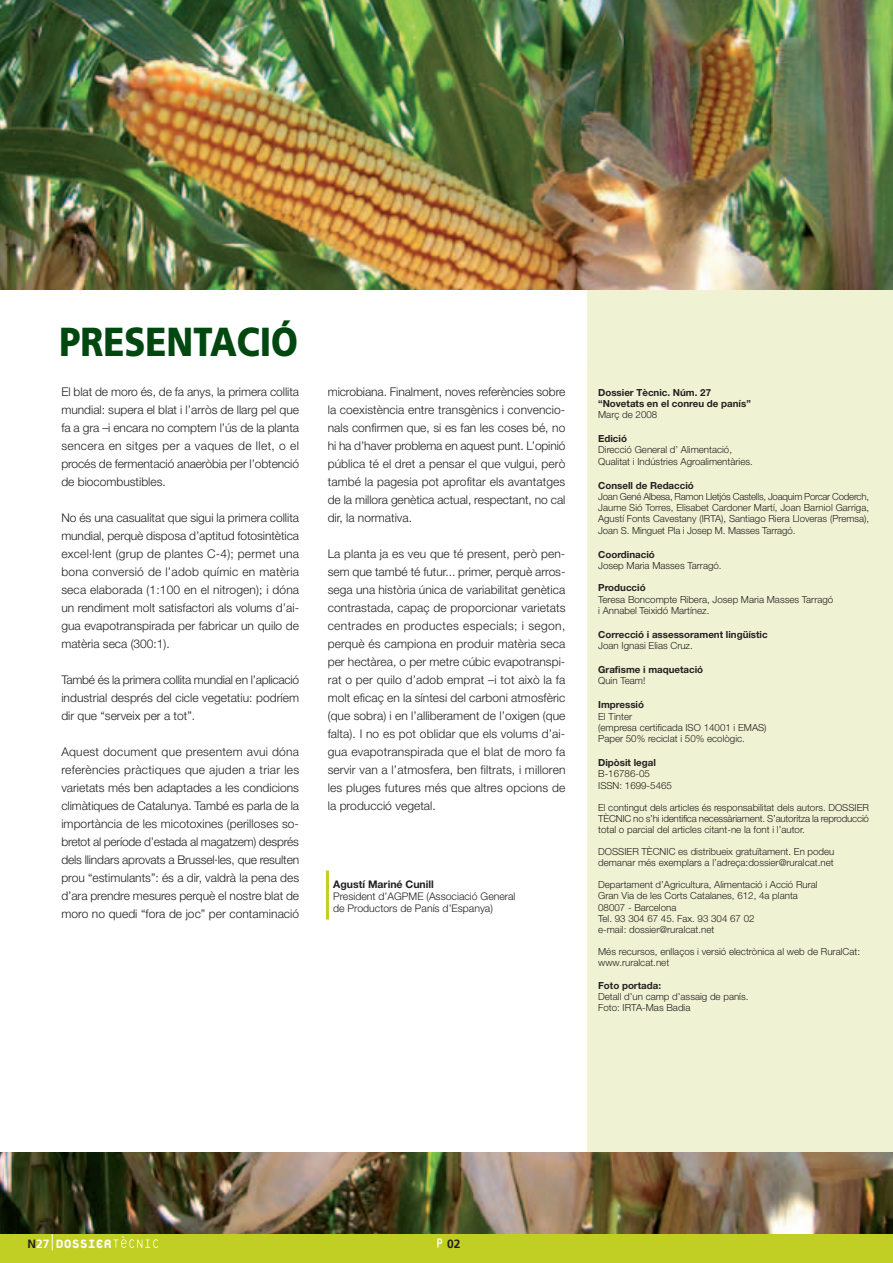
<style>
.page{position:relative;width:893px;height:1263px;background:#fff}
.page>*{position:absolute;margin:0;border:0;box-sizing:border-box;transform-origin:0 0}
.t1{font:900 40.5px "Frutiger";color:#004710;scale:.85 1}
.t2{font:800 18px "Platelet";color:#fff;scale:.96 1}
.t3{font:300 12px/18px "Helvetica Neue";color:#231f20;text-align:justify}
.t4{font:700 12px "Frutiger";color:#231f20}
.t5{font:300 10.5px/12px "Helvetica Neue";color:#231f20}
.t6{font:700 10.5px "Helvetica Neue";color:#231f20}
.t7{font:300 9.75px/11.2px "Helvetica Neue";color:#231f20}
.t8{font:700 9.75px/11.2px "Helvetica Neue";color:#231f20}
.s1{font-family:"Frutiger";font-weight:700;font-size:12px;color:#231f20}
.s2{font-family:"Frutiger";font-weight:700;font-size:12px}
</style>
<div class="page">
<div style="left:1px;top:1233px;width:891px;height:29px;background:#c1ce23"></div>
<svg style="left:52px;top:1233px;width:1px;height:17px"></svg>
<svg style="left:113px;top:1236px;width:45px;height:12px"></svg>
<div style="left:587px;top:288px;width:305px;height:945px;background:#f0f3d3"></div>
<hr style="left:326px;top:870px;width:3px;height:50px;background:#c1ce23">
<svg style="left:437px;top:1238px;width:5px;height:10px"></svg>
<img style="left:1px;top:0;width:891px;height:289px">
<img style="left:1px;top:1152px;width:891px;height:81px">
<h1 class="t1" style="left:59px;top:325px;width:282px">PRESENTACIÓ</h1>
<p class="t3" style="left:61px;top:384px;width:239px">El blat de moro és, de fa anys, la primera collita mundial: supera el blat i l’arròs de llarg pel que fa a gra –i encara no comptem l’ús de la planta sencera en sitges per a vaques de llet, o el procés de fermentació anaeròbia per l’obtenció de biocombustibles.</p>
<p class="t3" style="left:61px;top:510px;width:239px">No és una casualitat que sigui la primera collita mundial, perquè disposa d’aptitud fotosintètica excel·lent (grup de plantes C-4); permet una bona conversió de l’adob químic en matèria seca elaborada (1:100 en el nitrogen); i dóna un rendiment molt satisfactori als volums d’ai&shy;gua evapotranspirada per fabricar un quilo de matèria seca (300:1).</p>
<p class="t3" style="left:61px;top:672px;width:239px">També és la primera collita mundial en l’aplicació industrial després del cicle vegetatiu: podríem dir que “serveix per a tot”.</p>
<p class="t3" style="left:61px;top:744px;width:239px">Aquest document que presentem avui dóna referències pràctiques que ajuden a triar les varietats més ben adaptades a les condicions climàtiques de Catalunya. També es parla de la importància de les micotoxines (perilloses so&shy;bretot al període d’estada al magatzem) després dels llindars aprovats a Brussel·les, que resulten prou “estimulants”: és a dir, valdrà la pena des d’ara prendre mesures perquè el nostre blat de moro no quedi “fora de joc” per contaminació</p>
<p class="t3" style="left:328px;top:384px;width:239px">microbiana. Finalment, noves referències sobre la coexistència entre transgènics i convencio&shy;nals confirmen que, si es fan les coses bé, no hi ha d’haver problema en aquest punt. L’opinió pública té el dret a pensar el que vulgui, però també la pagesia pot aprofitar els avantatges de la millora genètica actual, respectant, no cal dir, la normativa.</p>
<p class="t3" style="left:328px;top:546px;width:239px">La planta ja es veu que té present, però pen&shy;sem que també té futur... primer, perquè arros&shy;sega una història única de variabilitat genètica contrastada, capaç de proporcionar varietats centrades en productes especials; i segon, perquè és campiona en produir matèria seca per hectàrea, o per metre cúbic evapotranspi&shy;rat o per quilo d’adob emprat –i tot això la fa molt eficaç en la síntesi del carboni atmosfèric (que sobra) i en l’alliberament de l’oxigen (que falta). I no es pot oblidar que els volums d’ai&shy;gua evapotranspirada que el blat de moro fa servir van a l’atmosfera, ben filtrats, i milloren les pluges futures més que altres opcions de la producció vegetal.</p>
<p class="t6" style="left:333px;top:881px;width:102px">Agustí Mariné Cunill</p>
<p class="t5" style="left:333px;top:891px;width:184px">President d’AGPME (Associació General de Productors de Panís d’Espanya)</p>
<p class="t8" style="left:598px;top:387px;width:154px">Dossier Tècnic. Núm. 27 “Novetats en el conreu de panís”</p>
<p class="t7" style="left:598px;top:410px;width:61px">Març de 2008</p>
<p class="t8" style="left:598px;top:434px;width:30px">Edició</p>
<p class="t7" style="left:598px;top:445px;width:156px">Direcció General d’ Alimentació,<br>Qualitat i Indústries Agroalimentàries.</p>
<p class="t8" style="left:598px;top:480px;width:97px">Consell de Redacció</p>
<p class="t7" style="left:598px;top:492px;width:272px;text-align:justify">Joan Gené Albesa, Ramon Lletjós Castells, Joaquim Porcar Coderch, Jaume Sió Torres, Elisabet Cardoner Martí, Joan Barniol Garriga, Agustí Fonts Cavestany (IRTA), Santiago Riera Lloveras (Premsa), Joan S. Minguet Pla i Josep M. Masses Tarragó.</p>
<p class="t8" style="left:598px;top:549px;width:58px">Coordinació</p>
<p class="t7" style="left:598px;top:561px;width:125px">Josep Maria Masses Tarragó.</p>
<p class="t8" style="left:598px;top:583px;width:49px">Producció</p>
<p class="t7" style="left:598px;top:595px;width:237px">Teresa Boncompte Ribera, Josep Maria Masses Tarragó i Annabel Teixidó Martínez.</p>
<p class="t8" style="left:598px;top:630px;width:171px">Correcció i assessorament lingüístic</p>
<p class="t7" style="left:598px;top:641px;width:96px">Joan Ignasi Elias Cruz.</p>
<p class="t8" style="left:598px;top:665px;width:107px">Grafisme i maquetació</p>
<p class="t7" style="left:598px;top:676px;width:49px">Quin Team!</p>
<p class="t8" style="left:598px;top:700px;width:47px">Impressió</p>
<p class="t7" style="left:598px;top:712px;width:170px">El Tinter<br>(empresa certificada ISO 14001 i EMAS)<br>Paper 50% reciclat i 50% ecològic.</p>
<p class="t8" style="left:598px;top:758px;width:59px">Dipòsit legal</p>
<p class="t7" style="left:598px;top:769px;width:75px">B-16786-05<br>ISSN: 1699-5465</p>
<p class="t7" style="left:598px;top:802px;width:272px;text-align:justify">El contingut dels articles és responsabilitat dels autors. DOSSIER TÈCNIC no s’hi identifica necessàriament. S’autoritza la reproducció total o parcial del articles citant-ne la font i l’autor.</p>
<p class="t7" style="left:598px;top:847px;width:238px">DOSSIER TÈCNIC es distribueix gratuïtament. En podeu demanar més exemplars a l’adreça:dossier@ruralcat.net</p>
<p class="t7" style="left:598px;top:880px;width:221px">Departament d’Agricultura, Alimentació i Acció Rural Gran Via de les Corts Catalanes, 612, 4a planta 08007 - Barcelona<br>Tel. 93 304 67 45. Fax. 93 304 67 02<br>e-mail: dossier@ruralcat.net</p>
<p class="t7" style="left:598px;top:947px;width:263px">Més recursos, enllaços i versió electrònica al web de RuralCat: www.ruralcat.net</p>
<p class="t8" style="left:598px;top:981px;width:64px">Foto portada:</p>
<p class="t7" style="left:598px;top:992px;width:152px">Detall d’un camp d’assaig de panís.<br>Foto: IRTA-Mas Badia</p>
<h2 class="t2" style="left:27px;top:1236px;width:89px"><span class="s1">N</span><span class="s2">27</span> DOSSIER</h2>
<p class="t4" style="left:447px;top:1239px;width:8px">2</p>
<p class="t4" style="left:447px;top:1239px;width:15px">02</p>
</div>
